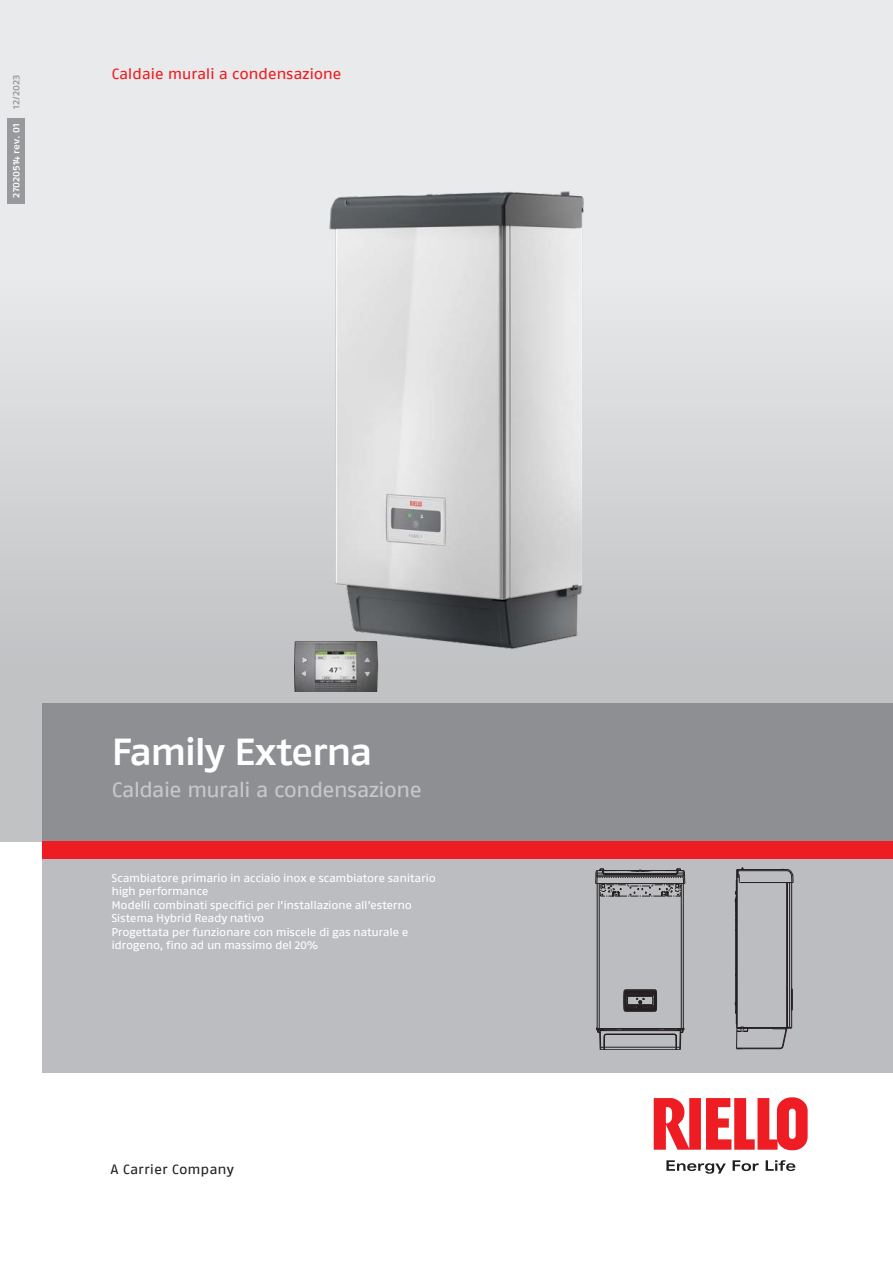
<style>
.page{position:relative;width:893px;height:1263px;background:#fff}
.page>*{position:absolute;margin:0;border:0;box-sizing:border-box;transform-origin:0 0}
.t1{font:500 37.5px "Fago Ex Lf";letter-spacing:-.06em;color:#fff}
.t2{font:21px "Fago Ex Lf";letter-spacing:-.055em;color:#c7c8ca}
.t3{font:15px "Fago Ex Lf";letter-spacing:-.03em;color:#ee1d23}
.t4{font:13.5px "Fago Ex Lf";letter-spacing:-.005em;color:#231f20}
.t5{font:11.25px/13.5px "Fago Ex Lf";letter-spacing:-.035em;color:#fff}
.t6{font:500 9.45px "Fago Ex Lf";letter-spacing:-.005em;color:#fff}
.t7{font:500 9.45px "Fago Ex Lf";letter-spacing:-.005em;color:#97999c}
</style>
<div class="page">
<div style="left:0;top:0;width:893px;height:841px;background:linear-gradient(to bottom,#f3f4f5,#babbbe)"></div>
<div style="left:43px;top:843px;width:850px;height:229px;background:#bcbdc0"></div>
<div style="left:43px;top:704px;width:850px;height:138px;background:#8e8f93"></div>
<div style="left:43px;top:841px;width:850px;height:18px;background:#ee1d23"></div>
<div style="left:8px;top:119px;width:17px;height:85px;background:#97999c"></div>
<img style="left:294px;top:153px;width:347px;height:538px">
<hr style="left:681px;top:883px;width:1px;height:145px;background:#231f20">
<hr style="left:599px;top:883px;width:1px;height:145px;background:#231f20">
<hr style="left:599px;top:1028px;width:82px;height:1px;background:#231f20">
<hr style="left:683px;top:883px;width:1px;height:145px;background:#231f20">
<hr style="left:597px;top:883px;width:1px;height:145px;background:#231f20">
<hr style="left:599px;top:1029px;width:82px;height:1px;background:#231f20">
<svg style="left:624px;top:990px;width:33px;height:22px"></svg>
<hr style="left:604px;top:1047px;width:72px;height:1px;background:#231f20">
<hr style="left:606px;top:1034px;width:68px;height:1px;background:#231f20">
<hr style="left:606px;top:1030px;width:68px;height:1px;background:#231f20">
<hr style="left:604px;top:1049px;width:72px;height:1px;background:#231f20">
<svg style="left:665px;top:1028px;width:20px;height:22px"></svg>
<svg style="left:596px;top:1028px;width:27px;height:22px"></svg>
<svg style="left:595px;top:869px;width:90px;height:28px"></svg>
<svg style="left:735px;top:868px;width:59px;height:181px"></svg>
<svg style="left:666px;top:1160px;width:129px;height:14px"></svg>
<svg style="left:654px;top:1097px;width:154px;height:53px"></svg>
<p class="t7" style="left:11px;top:109px;width:36px;rotate:-90deg">12/2023</p>
<p class="t6" style="left:11px;top:197px;width:75px;rotate:-90deg">27020514 rev. 01</p>
<h3 class="t3" style="left:111px;top:65px;width:232px">Caldaie murali a condensazione</h3>
<h1 class="t1" style="left:111px;top:730px;width:263px">Family Externa</h1>
<h2 class="t2" style="left:111px;top:777px;width:312px">Caldaie murali a condensazione</h2>
<p class="t5" style="left:111px;top:871px;width:326px">Scambiatore primario in acciaio inox e scambiatore sanitario high performance<br>Modelli combinati specifici per l’installazione all’esterno Sistema Hybrid Ready nativo<br>Progettata per funzionare con miscele di gas naturale e idrogeno, fino ad un massimo del 20%</p>
<p class="t4" style="left:111px;top:1161px;width:125px">A Carrier Company</p>
</div>
